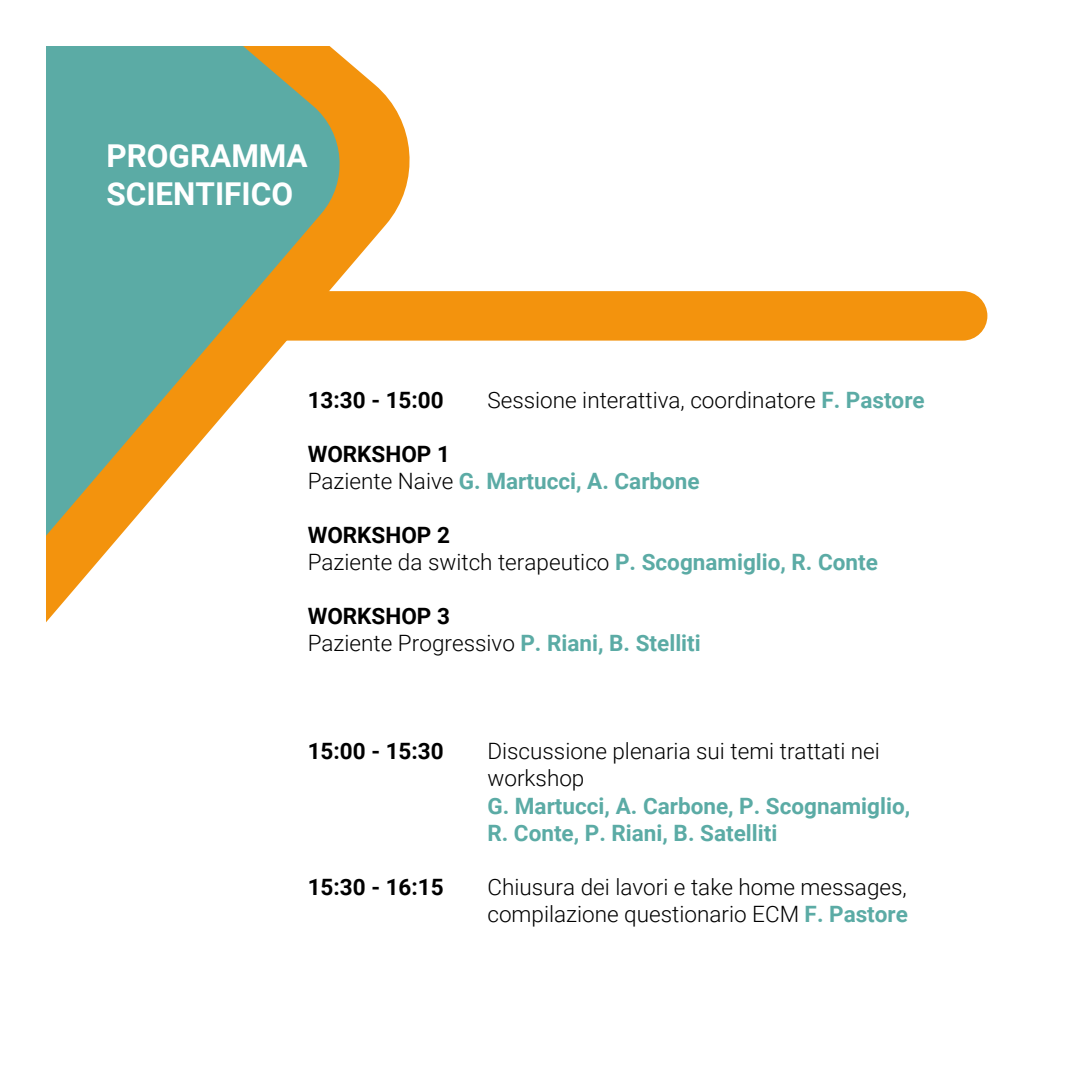
<style>
.page{position:relative;width:1085px;height:1085px;background:#fff}
.page>*{position:absolute;margin:0;border:0;box-sizing:border-box;transform-origin:0 0}
.t1{font:700 31.5px/37.8px "Roboto";color:#fff}
.t2{font:300 22.5px/27px "Roboto";color:#000}
.t3{font:700 22.5px/27px "Roboto";color:#5baba5}
.t4{font:700 22.5px "Roboto";color:#000}
.s1{font-weight:700;color:#5baba5}
.s2{color:#000}
.s3{font-weight:300;color:#000}
.s4{font-weight:700}
</style>
<div class="page">
<div style="left:421px;top:291px;width:566px;height:49px;background:#f3930d"></div>
<svg style="left:348px;top:62px;width:73px;height:279px;fill:#f3930d"></svg>
<svg style="left:46px;top:46px;width:302px;height:577px;fill:#5baba5"></svg>
<h1 class="t1" style="left:106px;top:136px;width:203px">PROGRAMMA<br>SCIENTIFICO</h1>
<p class="t4" style="left:307px;top:384px;width:137px">13:30 - 15:00</p>
<p class="t2" style="left:487px;top:386px;width:439px">Sessione interattiva, coordinatore <span class="s1">F. Pastore</span></p>
<p class="t3" style="left:307px;top:440px;width:393px"><span class="s2">WORKSHOP 1<br></span><span class="s3">Paziente Naive</span> G. Martucci, A. Carbone</p>
<p class="t2" style="left:307px;top:521px;width:571px"><span class="s4">WORKSHOP 2<br></span>Paziente da switch terapeutico <span class="s1">P. Scognamiglio, R. Conte</span></p>
<p class="t2" style="left:307px;top:602px;width:394px"><span class="s4">WORKSHOP 3<br></span>Paziente Progressivo <span class="s1">P. Riani, B. Stelliti</span></p>
<p class="t4" style="left:307px;top:735px;width:137px">15:00 - 15:30</p>
<p class="t2" style="left:487px;top:737px;width:394px">Discussione plenaria sui temi trattati nei workshop</p>
<p class="t3" style="left:487px;top:791px;width:424px">G. Martucci, A. Carbone, P. Scognamiglio,<br>R. Conte, P. Riani, B. Satelliti</p>
<p class="t4" style="left:307px;top:870px;width:137px">15:30 - 16:15</p>
<p class="t2" style="left:487px;top:872px;width:422px">Chiusura dei lavori e take home messages, compilazione questionario ECM <span class="s1">F. Pastore</span></p>
</div>
